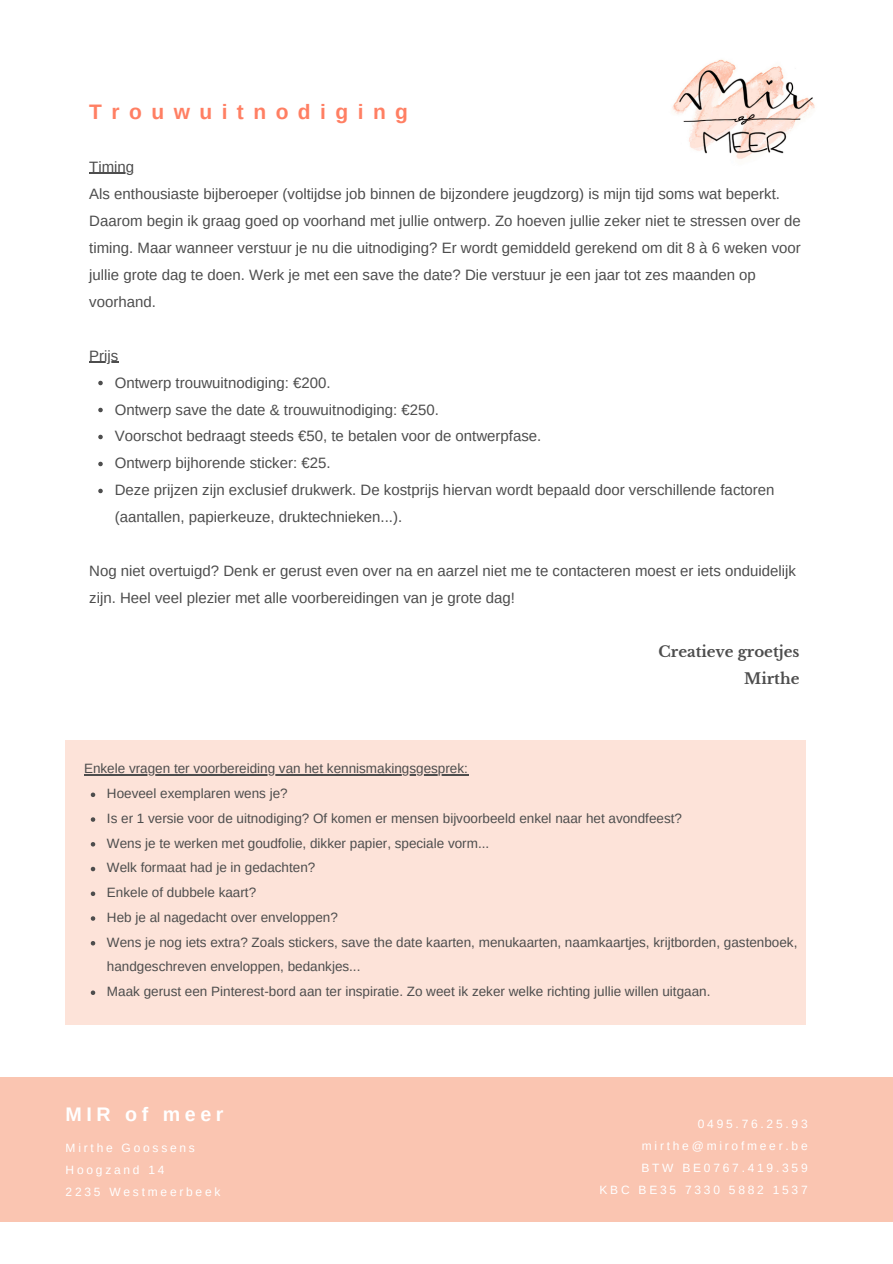
<style>
.page{position:relative;width:893px;height:1264px;background:#fff}
.page>*{position:absolute;margin:0;border:0;box-sizing:border-box;transform-origin:0 0}
.t1{font:700 21px "Arimo";letter-spacing:.45em;color:#ff7f63}
.t2{font:700 19.65px "Arimo";letter-spacing:.23em;color:#fff}
.t3{font:15px/27px "Arimo";color:#4d4d4d}
.t4{font:700 15px/27px "Libre Baskerville";color:#4d4d4d;text-align:right}
.t5{font:13.5px/24.8px "Arimo";color:#4d4d4d}
.t6{font:12px/22px "Arimo";letter-spacing:.23em;color:#fff}
</style>
<div class="page">
<div style="left:0;top:1077px;width:892px;height:144px;background:#fac5b1"></div>
<img style="left:672px;top:59px;width:143px;height:100px">
<svg style="left:98px;top:381px;width:5px;height:4px"></svg>
<svg style="left:98px;top:408px;width:5px;height:4px"></svg>
<svg style="left:98px;top:435px;width:5px;height:4px"></svg>
<svg style="left:98px;top:462px;width:5px;height:4px"></svg>
<svg style="left:98px;top:488px;width:5px;height:5px"></svg>
<hr style="left:89px;top:173px;width:45px;height:1px;background:#4d4d4d">
<hr style="left:89px;top:361px;width:29px;height:2px;background:#4d4d4d">
<div style="left:66px;top:740px;width:740px;height:284px;background:#fde3d9"></div>
<svg style="left:91px;top:792px;width:4px;height:5px"></svg>
<svg style="left:91px;top:817px;width:4px;height:4px"></svg>
<svg style="left:91px;top:842px;width:4px;height:4px"></svg>
<svg style="left:91px;top:866px;width:4px;height:5px"></svg>
<svg style="left:91px;top:891px;width:4px;height:5px"></svg>
<svg style="left:91px;top:916px;width:4px;height:4px"></svg>
<svg style="left:91px;top:941px;width:4px;height:4px"></svg>
<svg style="left:91px;top:990px;width:4px;height:5px"></svg>
<hr style="left:84px;top:774px;width:384px;height:1px;background:#4d4d4d">
<h1 class="t1" style="left:89px;top:100px;width:320px">Trouwuitnodiging</h1>
<p class="t3" style="left:89px;top:153px;width:713px">Timing<br>Als enthousiaste bijberoeper (voltijdse job binnen de bijzondere jeugdzorg) is mijn tijd soms wat beperkt.<br>Daarom begin ik graag goed op voorhand met jullie ontwerp. Zo hoeven jullie zeker niet te stressen over de timing. Maar wanneer verstuur je nu die uitnodiging? Er wordt gemiddeld gerekend om dit 8 à 6 weken voor jullie grote dag te doen. Werk je met een save the date? Die verstuur je een jaar tot zes maanden op voorhand.</p>
<p class="t3" style="left:89px;top:342px;width:31px">Prijs</p>
<p class="t3" style="left:115px;top:369px;width:661px">Ontwerp trouwuitnodiging: €200.<br>Ontwerp save the date &amp; trouwuitnodiging: €250.<br>Voorschot bedraagt steeds €50, te betalen voor de ontwerpfase.<br>Ontwerp bijhorende sticker: €25.<br>Deze prijzen zijn exclusief drukwerk. De kostprijs hiervan wordt bepaald door verschillende factoren (aantallen, papierkeuze, druktechnieken...).</p>
<p class="t3" style="left:89px;top:557px;width:708px">Nog niet overtuigd? Denk er gerust even over na en aarzel niet me te contacteren moest er iets onduidelijk zijn. Heel veel plezier met alle voorbereidingen van je grote dag!</p>
<p class="t5" style="left:84px;top:756px;width:385px">Enkele vragen ter voorbereiding van het kennismakingsgesprek:</p>
<p class="t4" style="left:658px;top:638px;width:142px">Creatieve groetjes<br>Mirthe</p>
<p class="t5" style="left:107px;top:781px;width:692px">Hoeveel exemplaren wens je?<br>Is er 1 versie voor de uitnodiging? Of komen er mensen bijvoorbeeld enkel naar het avondfeest?<br>Wens je te werken met goudfolie, dikker papier, speciale vorm...<br>Welk formaat had je in gedachten?<br>Enkele of dubbele kaart?<br>Heb je al nagedacht over enveloppen?<br>Wens je nog iets extra? Zoals stickers, save the date kaarten, menukaarten, naamkaartjes, krijtborden, gastenboek, handgeschreven enveloppen, bedankjes...<br>Maak gerust een Pinterest-bord aan ter inspiratie. Zo weet ik zeker welke richting jullie willen uitgaan.</p>
<h2 class="t2" style="left:66px;top:1102px;width:159px">MIR of meer</h2>
<p class="t6" style="left:66px;top:1137px;width:156px">Mirthe Goossens<br>Hoogzand 14<br>2235 Westmeerbeek</p>
<p class="t6" style="left:599px;top:1112px;width:209px;text-align:right">0495.76.25.93 mirthe@mirofmeer.be<br>BTW BE0767.419.359<br>KBC BE35 7330 5882 1537</p>
</div>
